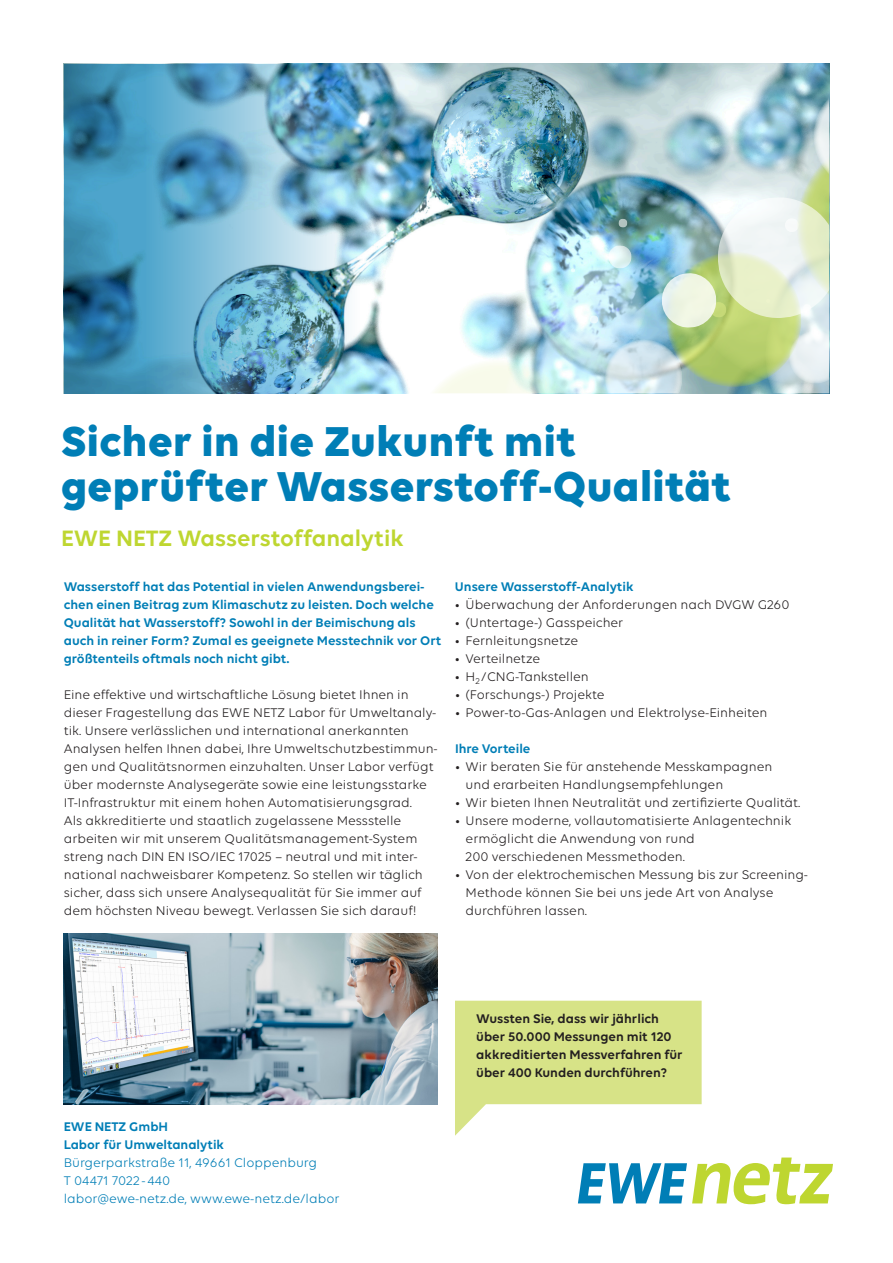
<style>
.page{position:relative;width:893px;height:1263px;background:#fff}
.page>*{position:absolute;margin:0;border:0;box-sizing:border-box;transform-origin:0 0}
.t1{font:700 45px/45px "Volte";letter-spacing:.01em;color:#007eb6}
.t2{font:600 24px "Volte";color:#bed630}
.t3{font:13.5px/18px "Volte";color:#231f20}
.t4{font:600 13.5px/18px "Volte";color:#007eb6}
.t5{font:600 13.5px/18px "Volte";color:#231f20}
.t6{font:13.5px/18px "Volte";color:#007eb6}
</style>
<div class="page">
<img style="left:366px;top:64px;width:463px;height:329px">
<svg style="left:578px;top:1157px;width:255px;height:47px"></svg>
<img style="left:64px;top:933px;width:374px;height:171px">
<svg style="left:455px;top:1001px;width:247px;height:135px"></svg>
<img style="left:410px;top:82px;width:419px;height:311px">
<img style="left:64px;top:64px;width:302px;height:329px">
<h1 class="t1" style="left:61px;top:418px;width:672px">Sicher in die Zukunft mit geprüfter Wasserstoff-Qualität</h1>
<h2 class="t2" style="left:61px;top:524px;width:344px">EWE NETZ Wasserstoffanalytik</h2>
<p class="t4" style="left:64px;top:578px;width:379px">Wasserstoff hat das Potential in vielen Anwendungsberei&shy;chen einen Beitrag zum Klimaschutz zu leisten. Doch welche Qualität hat Wasserstoff? Sowohl in der Beimischung als auch in reiner Form? Zumal es geeignete Messtechnik vor Ort größtenteils oftmals noch nicht gibt.</p>
<p class="t3" style="left:64px;top:686px;width:375px">Eine effektive und wirtschaftliche Lösung bietet Ihnen in dieser Fragestellung das EWE NETZ Labor für Umweltanaly&shy;tik. Unsere verlässlichen und international anerkannten Analysen helfen Ihnen dabei, Ihre Umweltschutzbestimmun&shy;gen und Qualitätsnormen einzuhalten. Unser Labor verfügt über modernste Analysegeräte sowie eine leistungsstarke IT-Infrastruktur mit einem hohen Automatisierungsgrad.<br>Als akkreditierte und staatlich zugelassene Messstelle arbeiten wir mit unserem Qualitätsmanagement-System streng nach DIN EN ISO/IEC 17025 – neutral und mit inter&shy;national nachweisbarer Kompetenz. So stellen wir täglich sicher, dass sich unsere Analysequalität für Sie immer auf dem höchsten Niveau bewegt. Verlassen Sie sich darauf!</p>
<p class="t4" style="left:455px;top:577px;width:180px">Unsere Wasserstoff-Analytik</p>
<p class="t3" style="left:455px;top:596px;width:336px">• Überwachung der Anforderungen nach DVGW G260</p>
<p class="t3" style="left:455px;top:614px;width:170px">• (Untertage-) Gasspeicher</p>
<p class="t3" style="left:455px;top:632px;width:125px">• Fernleitungsnetze</p>
<p class="t3" style="left:455px;top:650px;width:87px">• Verteilnetze</p>
<p class="t3" style="left:455px;top:668px;width:135px">• H<sub>2</sub> /CNG-Tankstellen</p>
<p class="t3" style="left:455px;top:686px;width:151px">• (Forschungs-) Projekte</p>
<p class="t3" style="left:455px;top:704px;width:314px">• Power-to-Gas-Anlagen und Elektrolyse-Einheiten</p>
<p class="t4" style="left:455px;top:740px;width:77px">Ihre Vorteile</p>
<p class="t3" style="left:466px;top:758px;width:308px;text-indent:-11px">• Wir beraten Sie für anstehende Messkampagnen und erarbeiten Handlungsempfehlungen</p>
<p class="t3" style="left:455px;top:794px;width:347px">• Wir bieten Ihnen Neutralität und zertifizierte Qualität.</p>
<p class="t3" style="left:466px;top:812px;width:327px;text-indent:-11px">• Unsere moderne, vollautomatisierte Anlagentechnik ermöglicht die Anwendung von rund<br>200 verschiedenen Messmethoden.</p>
<p class="t3" style="left:466px;top:866px;width:344px;text-indent:-11px">• Von der elektrochemischen Messung bis zur Screening-<br>Methode können Sie bei uns jede Art von Analyse durchführen lassen.</p>
<p class="t4" style="left:64px;top:1118px;width:162px">EWE NETZ GmbH<br>Labor für Umweltanalytik</p>
<p class="t6" style="left:64px;top:1154px;width:277px">Bürgerparkstraße 11, 49661 Cloppenburg<br>T 04471 7022-440<br>labor@ewe-netz.de, www.ewe-netz.de/labor</p>
<p class="t5" style="left:476px;top:1010px;width:208px">Wussten Sie, dass wir jährlich über 50.000 Messungen mit 120 akkreditierten Messverfahren für über 400 Kunden durchführen?</p>
</div>
